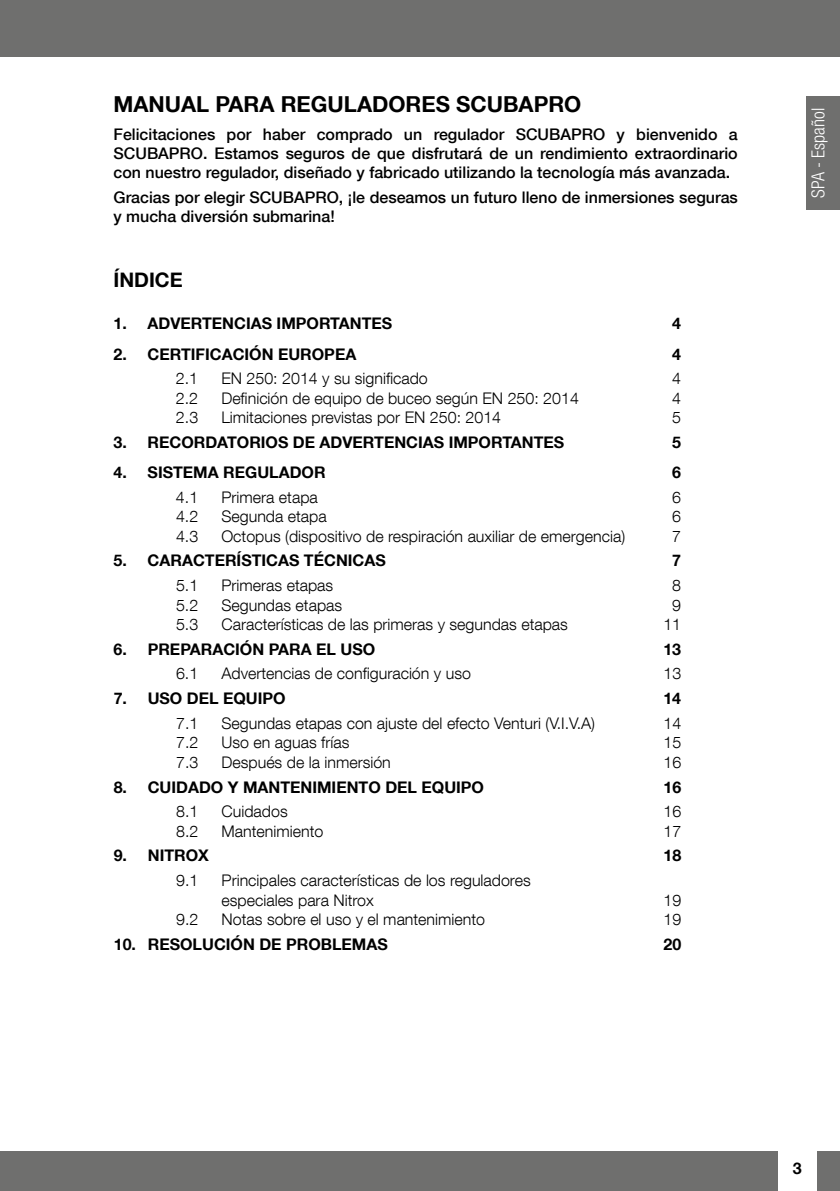
<style>
.page{position:relative;width:840px;height:1191px;background:#fff}
.page>*{position:absolute;margin:0;border:0;box-sizing:border-box;transform-origin:0 0}
.t1{font:700 22px "Helvetica Neue LT Com";color:#000}
.t2{font:700 20px "Helvetica Neue LT Com";color:#000}
.t3{font:300 condensed 18px "Helvetica Neue LT Com";color:#fff}
.t4{font:300 16px/19.2px "Helvetica Neue LT Com";color:#000}
.t5{font:500 16px/19.2px "Helvetica Neue LT Com";color:#000;text-align:justify}
.t6{font:700 16px "Helvetica Neue LT Com";color:#000}
</style>
<div class="page">
<div style="left:0;top:0;width:839px;height:57px;background:#6f6f6e"></div>
<div style="left:0;top:1151px;width:777px;height:40px;background:#6f6f6e"></div>
<div style="left:816px;top:1151px;width:23px;height:40px;background:#6f6f6e"></div>
<div style="left:805px;top:96px;width:34px;height:114px;background:#6f6f6e"></div>
<h1 class="t1" style="left:113px;top:96px;width:469px">MANUAL PARA REGULADORES SCUBAPRO</h1>
<p class="t5" style="left:113px;top:126px;width:625px">Felicitaciones por haber comprado un regulador SCUBAPRO y bienvenido a SCUBAPRO. Estamos seguros de que disfrutará de un rendimiento extraordinario con nuestro regulador, diseñado y fabricado utilizando la tecnología más avanzada.</p>
<p class="t5" style="left:113px;top:189px;width:625px">Gracias por elegir SCUBAPRO, ¡le deseamos un futuro lleno de inmersiones seguras y mucha diversión submarina!</p>
<p class="t2" style="left:113px;top:273px;width:71px">ÍNDICE</p>
<p class="t6" style="left:113px;top:317px;width:280px">1. ADVERTENCIAS IMPORTANTES</p>
<p class="t6" style="left:671px;top:317px;width:10px">4</p>
<p class="t6" style="left:113px;top:348px;width:244px">2. CERTIFICACIÓN EUROPEA</p>
<p class="t6" style="left:671px;top:348px;width:10px">4</p>
<p class="t4" style="left:176px;top:369px;width:24px">2.1</p>
<p class="t4" style="left:221px;top:369px;width:208px">EN 250: 2014 y su significado</p>
<p class="t4" style="left:671px;top:369px;width:10px">4</p>
<p class="t4" style="left:176px;top:388px;width:24px">2.2</p>
<p class="t4" style="left:221px;top:388px;width:359px">Definición de equipo de buceo según EN 250: 2014</p>
<p class="t4" style="left:671px;top:388px;width:10px">4</p>
<p class="t4" style="left:176px;top:407px;width:24px">2.3</p>
<p class="t4" style="left:221px;top:407px;width:281px">Limitaciones previstas por EN 250: 2014</p>
<p class="t4" style="left:671px;top:407px;width:10px">5</p>
<p class="t6" style="left:113px;top:436px;width:452px">3. RECORDATORIOS DE ADVERTENCIAS IMPORTANTES</p>
<p class="t6" style="left:671px;top:436px;width:10px">5</p>
<p class="t6" style="left:113px;top:466px;width:213px">4. SISTEMA REGULADOR</p>
<p class="t6" style="left:671px;top:466px;width:10px">6</p>
<p class="t4" style="left:176px;top:487px;width:24px">4.1</p>
<p class="t4" style="left:221px;top:487px;width:98px">Primera etapa</p>
<p class="t4" style="left:671px;top:487px;width:10px">6</p>
<p class="t4" style="left:176px;top:507px;width:24px">4.2</p>
<p class="t4" style="left:221px;top:507px;width:107px">Segunda etapa</p>
<p class="t4" style="left:671px;top:507px;width:10px">6</p>
<p class="t4" style="left:176px;top:526px;width:24px">4.3</p>
<p class="t4" style="left:221px;top:526px;width:405px">Octopus (dispositivo de respiración auxiliar de emergencia)</p>
<p class="t4" style="left:672px;top:526px;width:10px">7</p>
<p class="t6" style="left:113px;top:555px;width:273px">5. CARACTERÍSTICAS TÉCNICAS</p>
<p class="t6" style="left:672px;top:555px;width:10px">7</p>
<p class="t4" style="left:176px;top:575px;width:24px">5.1</p>
<p class="t4" style="left:221px;top:575px;width:113px">Primeras etapas</p>
<p class="t4" style="left:672px;top:575px;width:10px">8</p>
<p class="t4" style="left:176px;top:595px;width:24px">5.2</p>
<p class="t4" style="left:221px;top:595px;width:122px">Segundas etapas</p>
<p class="t4" style="left:672px;top:595px;width:10px">9</p>
<p class="t4" style="left:176px;top:614px;width:24px">5.3</p>
<p class="t4" style="left:221px;top:614px;width:348px">Características de las primeras y segundas etapas</p>
<p class="t4" style="left:663px;top:614px;width:19px">11</p>
<p class="t6" style="left:114px;top:643px;width:263px">6. PREPARACIÓN PARA EL USO</p>
<p class="t6" style="left:663px;top:643px;width:19px">13</p>
<p class="t4" style="left:176px;top:664px;width:24px">6.1</p>
<p class="t4" style="left:221px;top:664px;width:251px">Advertencias de configuración y uso</p>
<p class="t4" style="left:663px;top:664px;width:19px">13</p>
<p class="t6" style="left:114px;top:692px;width:173px">7. USO DEL EQUIPO</p>
<p class="t6" style="left:663px;top:692px;width:19px">14</p>
<p class="t4" style="left:176px;top:713px;width:24px">7.1</p>
<p class="t4" style="left:221px;top:713px;width:375px">Segundas etapas con ajuste del efecto Venturi (V.I.V.A)</p>
<p class="t4" style="left:663px;top:713px;width:19px">14</p>
<p class="t4" style="left:176px;top:733px;width:24px">7.2</p>
<p class="t4" style="left:221px;top:733px;width:129px">Uso en aguas frías</p>
<p class="t4" style="left:663px;top:733px;width:19px">15</p>
<p class="t4" style="left:176px;top:752px;width:24px">7.3</p>
<p class="t4" style="left:221px;top:752px;width:171px">Después de la inmersión</p>
<p class="t4" style="left:663px;top:752px;width:19px">16</p>
<p class="t6" style="left:114px;top:781px;width:371px">8. CUIDADO Y MANTENIMIENTO DEL EQUIPO</p>
<p class="t6" style="left:663px;top:781px;width:19px">16</p>
<p class="t4" style="left:176px;top:801px;width:24px">8.1</p>
<p class="t4" style="left:221px;top:801px;width:68px">Cuidados</p>
<p class="t4" style="left:663px;top:801px;width:19px">16</p>
<p class="t4" style="left:176px;top:821px;width:24px">8.2</p>
<p class="t4" style="left:221px;top:821px;width:103px">Mantenimiento</p>
<p class="t4" style="left:663px;top:821px;width:19px">17</p>
<p class="t6" style="left:114px;top:849px;width:97px">9. NITROX</p>
<p class="t6" style="left:663px;top:849px;width:19px">18</p>
<p class="t4" style="left:176px;top:870px;width:24px">9.1</p>
<p class="t4" style="left:221px;top:870px;width:310px">Principales características de los reguladores especiales para Nitrox</p>
<p class="t4" style="left:663px;top:890px;width:19px">19</p>
<p class="t4" style="left:176px;top:909px;width:24px">9.2</p>
<p class="t4" style="left:221px;top:909px;width:265px">Notas sobre el uso y el mantenimiento</p>
<p class="t4" style="left:663px;top:909px;width:19px">19</p>
<p class="t6" style="left:114px;top:938px;width:275px">10. RESOLUCIÓN DE PROBLEMAS</p>
<p class="t6" style="left:663px;top:938px;width:19px">20</p>
<p class="t3" style="left:810px;top:198px;width:91px;rotate:-90deg">SPA - Español</p>
<p class="t6" style="left:792px;top:1162px;width:10px">3</p>
</div>
